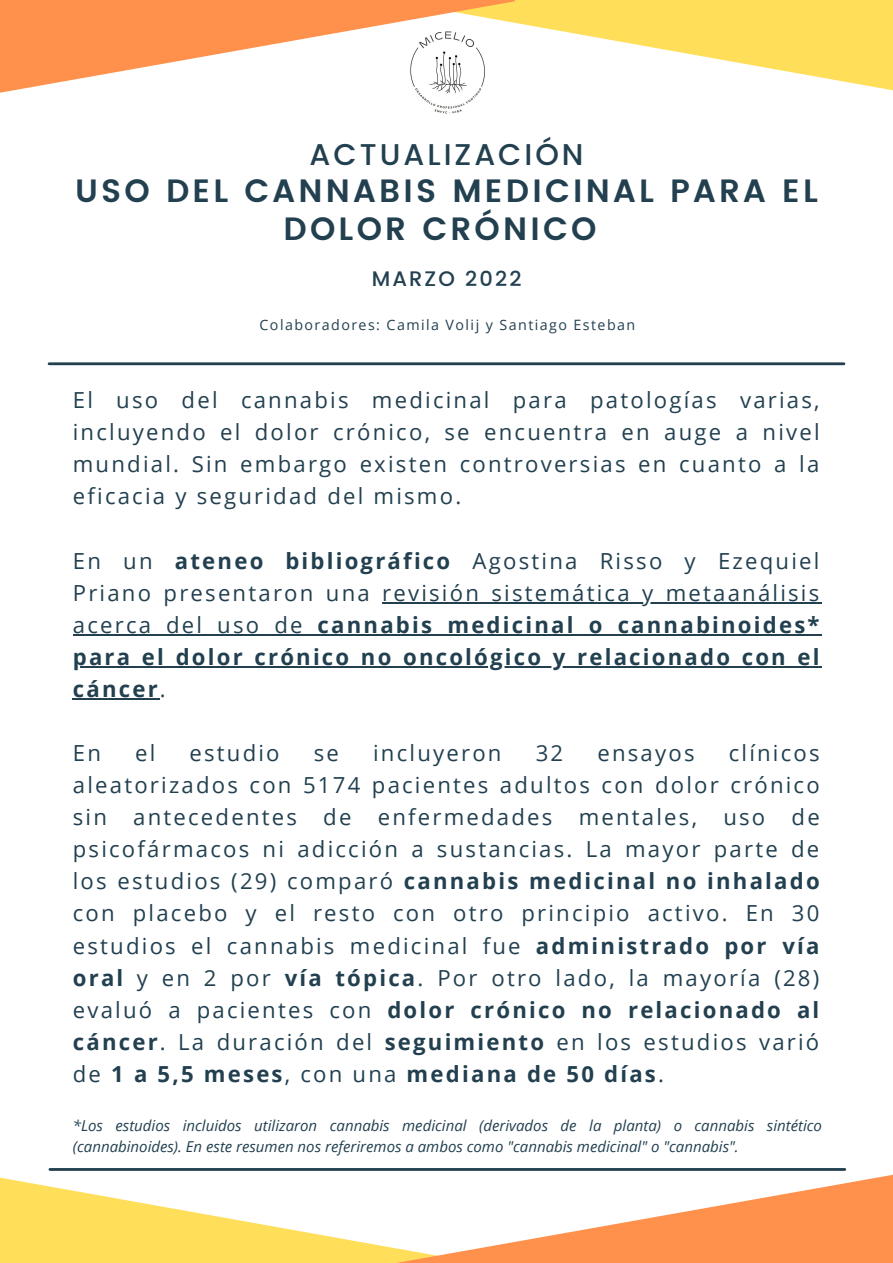
<style>
.page{position:relative;width:893px;height:1263px;background:#fff}
.page>*{position:absolute;margin:0;border:0;box-sizing:border-box;transform-origin:0 0}
.t1{font:600 32.25px/37.7px "Poppins";letter-spacing:.1em;color:#224050;text-align:center}
.t2{font:500 30px "Poppins";letter-spacing:.1em;color:#224050}
.t3{font:22.12px/32.1px "Open Sans";letter-spacing:.1em;color:#224050;text-align:justify}
.t4{font:700 22.12px/32.1px "Open Sans";letter-spacing:.1em;color:#224050;text-align:justify}
.t5{font:500 21px "Poppins";letter-spacing:.1em;color:#224050}
.t6{font:italic 15px/20.9px "Open Sans";color:#224050}
.t7{font:14.25px "Open Sans";letter-spacing:.1em;color:#224050}
.s1{font-weight:400}
.s2{font-weight:700}
</style>
<div class="page">
<svg style="left:515px;top:0;width:378px;height:91px;fill:#ffde59"></svg>
<svg style="left:0;top:0;width:515px;height:93px;fill:#ff914d"></svg>
<svg style="left:0;top:1168px;width:376px;height:95px;fill:#ffde59"></svg>
<svg style="left:376px;top:1168px;width:517px;height:95px"></svg>
<hr style="left:49px;top:362px;width:795px;height:3px;background:#224050">
<hr style="left:382px;top:602px;width:439px;height:1px;background:#224050">
<hr style="left:73px;top:634px;width:245px;height:1px;background:#224050">
<hr style="left:318px;top:634px;width:504px;height:1px;background:#224050">
<hr style="left:73px;top:666px;width:748px;height:2px;background:#224050">
<hr style="left:73px;top:698px;width:87px;height:2px;background:#224050">
<img style="left:400px;top:28px;width:93px;height:86px">
<hr style="left:50px;top:1168px;width:794px;height:3px;background:#224050">
<p class="t2" style="left:310px;top:137px;width:275px">ACTUALIZACIÓN</p>
<p class="t1" style="left:75px;top:172px;width:744px">USO DEL CANNABIS MEDICINAL PARA EL<br>DOLOR CRÓNICO</p>
<p class="t5" style="left:372px;top:266px;width:151px">MARZO 2022</p>
<p class="t7" style="left:259px;top:315px;width:377px">Colaboradores: Camila Volij y Santiago Esteban</p>
<p class="t3" style="left:73px;top:383px;width:748px">El uso del cannabis medicinal para patologías varias, incluyendo el dolor crónico, se encuentra en auge a nivel mundial. Sin embargo existen controversias en cuanto a la eficacia y seguridad del mismo.</p>
<p class="t4" style="left:73px;top:544px;width:748px"><span class="s1">En un</span> ateneo bibliográfico <span class="s1">Agostina Risso y Ezequiel Priano presentaron una revisión sistemática y metaanálisis acerca del uso de</span> cannabis medicinal o cannabinoides* para el dolor crónico no oncológico y relacionado con el cáncer<span class="s1">.</span></p>
<p class="t3" style="left:73px;top:736px;width:748px;text-indent:656px">clínicos aleatorizados con 5174 pacientes adultos con dolor crónico sin antecedentes de enfermedades mentales, uso de psicofármacos ni adicción a sustancias. La mayor parte de los estudios (29) comparó <span class="s2">cannabis medicinal no inhalado </span>con placebo y el resto con otro principio activo. En 30 estudios el cannabis medicinal fue <span class="s2">administrado por vía oral</span> y en 2 por <span class="s2">vía tópica</span>. Por otro lado, la mayoría (28) evaluó a pacientes con <span class="s2">dolor crónico no relacionado al cáncer</span>. La duración del <span class="s2">seguimiento</span> en los estudios varió de <span class="s2">1 a 5,5 meses</span>, con una <span class="s2">mediana de 50 días</span>.</p>
<p class="t3" style="left:73px;top:736px;width:30px">En</p>
<p class="t3" style="left:135px;top:736px;width:22px">el</p>
<p class="t3" style="left:189px;top:736px;width:92px">estudio</p>
<p class="t3" style="left:314px;top:736px;width:27px">se</p>
<p class="t3" style="left:373px;top:736px;width:130px">incluyeron</p>
<p class="t3" style="left:536px;top:736px;width:29px">32</p>
<p class="t3" style="left:597px;top:736px;width:99px">ensayos</p>
<p class="t6" style="left:73px;top:1114px;width:750px">*Los estudios incluidos utilizaron cannabis medicinal (derivados de la planta) o cannabis sintético (cannabinoides). En este resumen nos referiremos a ambos como "cannabis medicinal" o "cannabis".</p>
</div>
